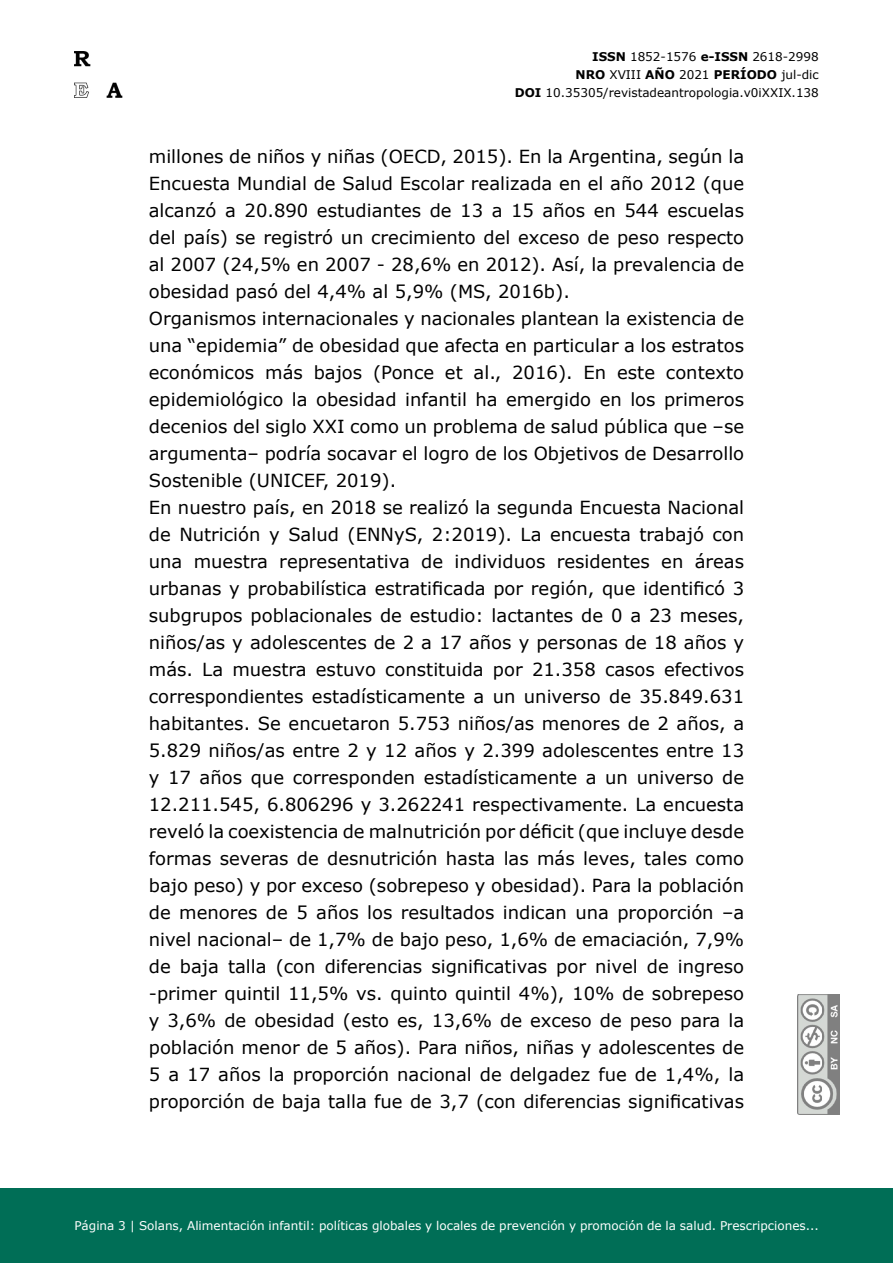
<style>
.page{position:relative;width:893px;height:1263px;background:#fff}
.page>*{position:absolute;margin:0;border:0;box-sizing:border-box;transform-origin:0 0}
.t1{font:18px/27px "Verdana";color:#000}
.t2{font:12px "Verdana";color:#fff}
.t3{font:12px/18px "Verdana";color:#000;text-align:right}
.s1{font-weight:700}
</style>
<div class="page">
<img style="left:798px;top:994px;width:42px;height:120px">
<div style="left:0;top:1188px;width:893px;height:75px;background:#006e56"></div>
<img style="left:74px;top:52px;width:49px;height:45px">
<p class="t3" style="left:515px;top:47px;width:306px"><span class="s1">ISSN</span> 1852-1576 <span class="s1">e-ISSN</span> 2618-2998<br><span class="s1">NRO</span> XVIII <span class="s1">AÑO</span> 2021 <span class="s1">PERÍODO</span> jul-dic<br><span class="s1">DOI</span> 10.35305/revistadeantropologia.v0iXXIX.138</p>
<p class="t1" style="left:149px;top:142px;width:597px">millones de niños y niñas (OECD, 2015). En la Argentina, según la Encuesta Mundial de Salud Escolar realizada en el año 2012 (que alcanzó a 20.890 estudiantes de 13 a 15 años en 544 escuelas del país) se registró un crecimiento del exceso de peso respecto al 2007 (24,5% en 2007 - 28,6% en 2012). Así, la prevalencia de obesidad pasó del 4,4% al 5,9% (MS, 2016b).<br>Organismos internacionales y nacionales plantean la existencia de una “epidemia” de obesidad que afecta en particular a los estratos económicos más bajos (Ponce et al., 2016). En este contexto epidemiológico la obesidad infantil ha emergido en los primeros decenios del siglo XXI como un problema de salud pública que –se argumenta– podría socavar el logro de los Objetivos de Desarrollo Sostenible (UNICEF, 2019).<br>En nuestro país, en 2018 se realizó la segunda Encuesta Nacional de Nutrición y Salud (ENNyS, 2:2019). La encuesta trabajó con una muestra representativa de individuos residentes en áreas urbanas y probabilística estratificada por región, que identificó 3 subgrupos poblacionales de estudio: lactantes de 0 a 23 meses, niños/as y adolescentes de 2 a 17 años y personas de 18 años y más. La muestra estuvo constituida por 21.358 casos efectivos correspondientes estadísticamente a un universo de 35.849.631 habitantes. Se encuetaron 5.753 niños/as menores de 2 años, a 5.829 niños/as entre 2 y 12 años y 2.399 adolescentes entre 13 y 17 años que corresponden estadísticamente a un universo de 12.211.545, 6.806296 y 3.262241 respectivamente. La encuesta reveló la coexistencia de malnutrición por déficit (que incluye desde formas severas de desnutrición hasta las más leves, tales como bajo peso) y por exceso (sobrepeso y obesidad). Para la población de menores de 5 años los resultados indican una proporción –a nivel nacional– de 1,7% de bajo peso, 1,6% de emaciación, 7,9% de baja talla (con diferencias significativas por nivel de ingreso -primer quintil 11,5% vs. quinto quintil 4%), 10% de sobrepeso y 3,6% de obesidad (esto es, 13,6% de exceso de peso para la población menor de 5 años). Para niños, niñas y adolescentes de 5 a 17 años la proporción nacional de delgadez fue de 1,4%, la proporción de baja talla fue de 3,7 (con diferencias significativas</p>
<p class="t2" style="left:74px;top:1217px;width:746px">Página 3 | Solans, Alimentación infantil: políticas globales y locales de prevención y promoción de la salud. Prescripciones...</p>
</div>
